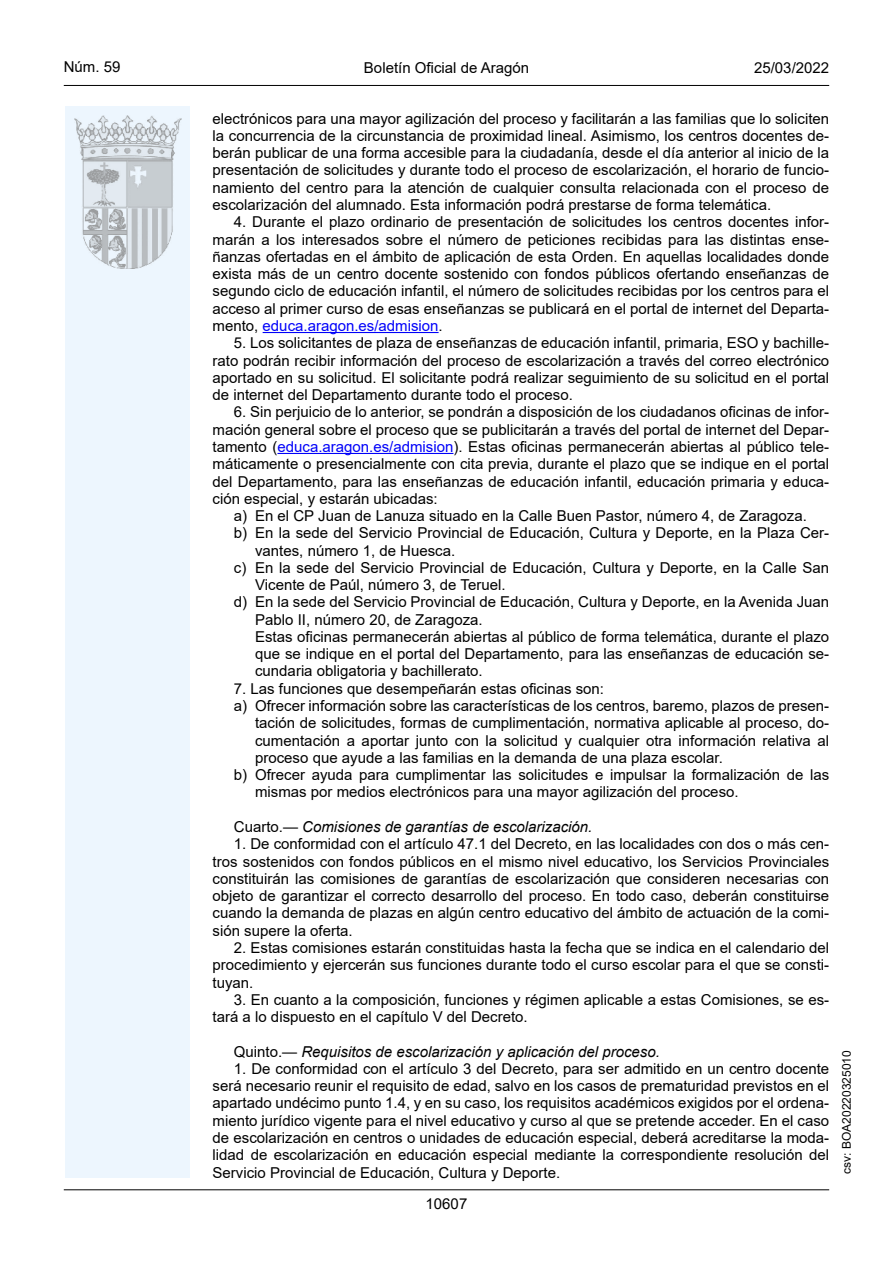
<style>
.page{position:relative;width:893px;height:1263px;background:#fff}
.page>*{position:absolute;margin:0;border:0;box-sizing:border-box;transform-origin:0 0}
.inicio_de_parrafo{font:15px/17.2px "Arial";color:#000;text-align:justify}
.Sangrado_01{font:15px/17.2px "Arial";color:#000}
.inicio_de_parrafo-2{font:italic 15px "Arial";color:#000}
.estilo_head-c{font:15px "Arial";color:#000}
.estilo_head-d{font:15px "Arial MT2";color:#000}
.estilo_head-i{font:15px "Arial MT2";color:#000}
.numero_pagina{font:15px "Arial";color:#000}
.estilo_head-i-2{font:12px "Arial MT2";color:#000}
.s1{color:#0000fa}
.s2{font-family:"Arial MT2"}
.s3{font-style:normal}
</style>
<div class="page">
<div style="left:65px;top:106px;width:125px;height:1072px;background:#edf6fe"></div>
<img style="left:75px;top:115px;width:106px;height:153px">
<hr style="left:64px;top:85px;width:765px;height:1px;background:#000">
<hr style="left:64px;top:1189px;width:765px;height:1px;background:#000">
<hr style="left:263px;top:332px;width:176px;height:1px;background:#0000fa">
<hr style="left:277px;top:453px;width:176px;height:1px;background:#0000fa">
<p class="estilo_head-i" style="left:64px;top:57px;width:58px">Núm. 59</p>
<p class="estilo_head-c" style="left:364px;top:57px;width:167px">Boletín Oficial de Aragón</p>
<p class="estilo_head-d" style="left:754px;top:57px;width:77px">25/03/2022</p>
<p class="inicio_de_parrafo" style="left:213px;top:110px;width:618px">electrónicos para una mayor agilización del proceso y facilitarán a las familias que lo soliciten la concurrencia de la circunstancia de proximidad lineal. Asimismo, los centros docentes de&shy;berán publicar de una forma accesible para la ciudadanía, desde el día anterior al inicio de la presentación de solicitudes y durante todo el proceso de escolarización, el horario de funcio&shy;namiento del centro para la atención de cualquier consulta relacionada con el proceso de escolarización del alumnado. Esta información podrá prestarse de forma telemática.</p>
<p class="inicio_de_parrafo" style="left:213px;top:213px;width:618px;text-indent:21px">4. Durante el plazo ordinario de presentación de solicitudes los centros docentes infor&shy;marán a los interesados sobre el número de peticiones recibidas para las distintas ense&shy;ñanzas ofertadas en el ámbito de aplicación de esta Orden. En aquellas localidades donde exista más de un centro docente sostenido con fondos públicos ofertando enseñanzas de segundo ciclo de educación infantil, el número de solicitudes recibidas por los centros para el acceso al primer curso de esas enseñanzas se publicará en el portal de internet del Departa&shy;mento, <span class="s1">educa.aragon.es/admision</span><span class="s2">.</span></p>
<p class="inicio_de_parrafo" style="left:213px;top:334px;width:618px;text-indent:21px">5. Los solicitantes de plaza de enseñanzas de educación infantil, primaria, ESO y bachille&shy;rato podrán recibir información del proceso de escolarización a través del correo electrónico aportado en su solicitud. El solicitante podrá realizar seguimiento de su solicitud en el portal de internet del Departamento durante todo el proceso.</p>
<p class="inicio_de_parrafo" style="left:213px;top:403px;width:618px;text-indent:21px">6. Sin perjuicio de lo anterior, se pondrán a disposición de los ciudadanos oficinas de infor&shy;mación general sobre el proceso que se publicitarán a través del portal de internet del Depar&shy;tamento (<span class="s1">educa.aragon.es/admision</span>). Estas oficinas permanecerán abiertas al público tele&shy;máticamente o presencialmente con cita previa, durante el plazo que se indique en el portal del Departamento, para las enseñanzas de educación infantil, educación primaria y educa&shy;ción especial, y estarán ubicadas:</p>
<p class="Sangrado_01" style="left:234px;top:507px;width:574px">a) En el CP Juan de Lanuza situado en la Calle Buen Pastor, número 4, de Zaragoza.</p>
<p class="Sangrado_01" style="left:255px;top:524px;width:576px;text-indent:-21px">b) En la sede del Servicio Provincial de Educación, Cultura y Deporte, en la Plaza Cer&shy;vantes, número 1, de Huesca.</p>
<p class="Sangrado_01" style="left:255px;top:559px;width:575px;text-indent:-21px">c) En la sede del Servicio Provincial de Educación, Cultura y Deporte, en la Calle San<br>Vicente de Paúl, número 3, de Teruel.</p>
<p class="Sangrado_01" style="left:255px;top:593px;width:575px;text-indent:-21px">d) En la sede del Servicio Provincial de Educación, Cultura y Deporte, en la Avenida Juan<br>Pablo II, número 20, de Zaragoza.</p>
<p class="Sangrado_01" style="left:255px;top:628px;width:576px;text-align:justify">Estas oficinas permanecerán abiertas al público de forma telemática, durante el plazo que se indique en el portal del Departamento, para las enseñanzas de educación se&shy;cundaria obligatoria y bachillerato.</p>
<p class="inicio_de_parrafo" style="left:234px;top:680px;width:372px">7. Las funciones que desempeñarán estas oficinas son:</p>
<p class="Sangrado_01" style="left:255px;top:697px;width:576px;text-align:justify;text-indent:-21px">a) Ofrecer información sobre las características de los centros, baremo, plazos de presen&shy;tación de solicitudes, formas de cumplimentación, normativa aplicable al proceso, do&shy;cumentación a aportar junto con la solicitud y cualquier otra información relativa al proceso que ayude a las familias en la demanda de una plaza escolar.</p>
<p class="Sangrado_01" style="left:255px;top:766px;width:575px;text-indent:-21px">b) Ofrecer ayuda para cumplimentar las solicitudes e impulsar la formalización de las mismas por medios electrónicos para una mayor agilización del proceso.</p>
<p class="inicio_de_parrafo-2" style="left:234px;top:817px;width:360px"><span class="s3">Cuarto.—</span> Comisiones de garantías de escolarización.</p>
<p class="inicio_de_parrafo" style="left:213px;top:835px;width:618px;text-indent:21px">1. De conformidad con el artículo 47.1 del Decreto, en las localidades con dos o más cen&shy;tros sostenidos con fondos públicos en el mismo nivel educativo, los Servicios Provinciales constituirán las comisiones de garantías de escolarización que consideren necesarias con objeto de garantizar el correcto desarrollo del proceso. En todo caso, deberán constituirse cuando la demanda de plazas en algún centro educativo del ámbito de actuación de la comi&shy;sión supere la oferta.</p>
<p class="inicio_de_parrafo" style="left:213px;top:939px;width:618px;text-indent:21px">2. Estas comisiones estarán constituidas hasta la fecha que se indica en el calendario del procedimiento y ejercerán sus funciones durante todo el curso escolar para el que se consti&shy;tuyan.</p>
<p class="inicio_de_parrafo" style="left:213px;top:991px;width:618px;text-indent:21px">3. En cuanto a la composición, funciones y régimen aplicable a estas Comisiones, se es&shy;tará a lo dispuesto en el capítulo V del Decreto.</p>
<p class="inicio_de_parrafo-2" style="left:234px;top:1042px;width:427px"><span class="s3">Quinto.—</span> Requisitos de escolarización y aplicación del proceso.</p>
<p class="inicio_de_parrafo" style="left:213px;top:1060px;width:618px;text-indent:21px">1. De conformidad con el artículo 3 del Decreto, para ser admitido en un centro docente será necesario reunir el requisito de edad, salvo en los casos de prematuridad previstos en el apartado undécimo punto 1.4, y en su caso, los requisitos académicos exigidos por el ordena&shy;miento jurídico vigente para el nivel educativo y curso al que se pretende acceder. En el caso de escolarización en centros o unidades de educación especial, deberá acreditarse la moda&shy;lidad de escolarización en educación especial mediante la correspondiente resolución del Servicio Provincial de Educación, Cultura y Deporte.</p>
<p class="numero_pagina" style="left:426px;top:1193px;width:43px">10607</p>
<p class="estilo_head-i-2" style="left:838px;top:1174px;width:125px;rotate:-90deg">csv: BOA20220325010</p>
</div>
